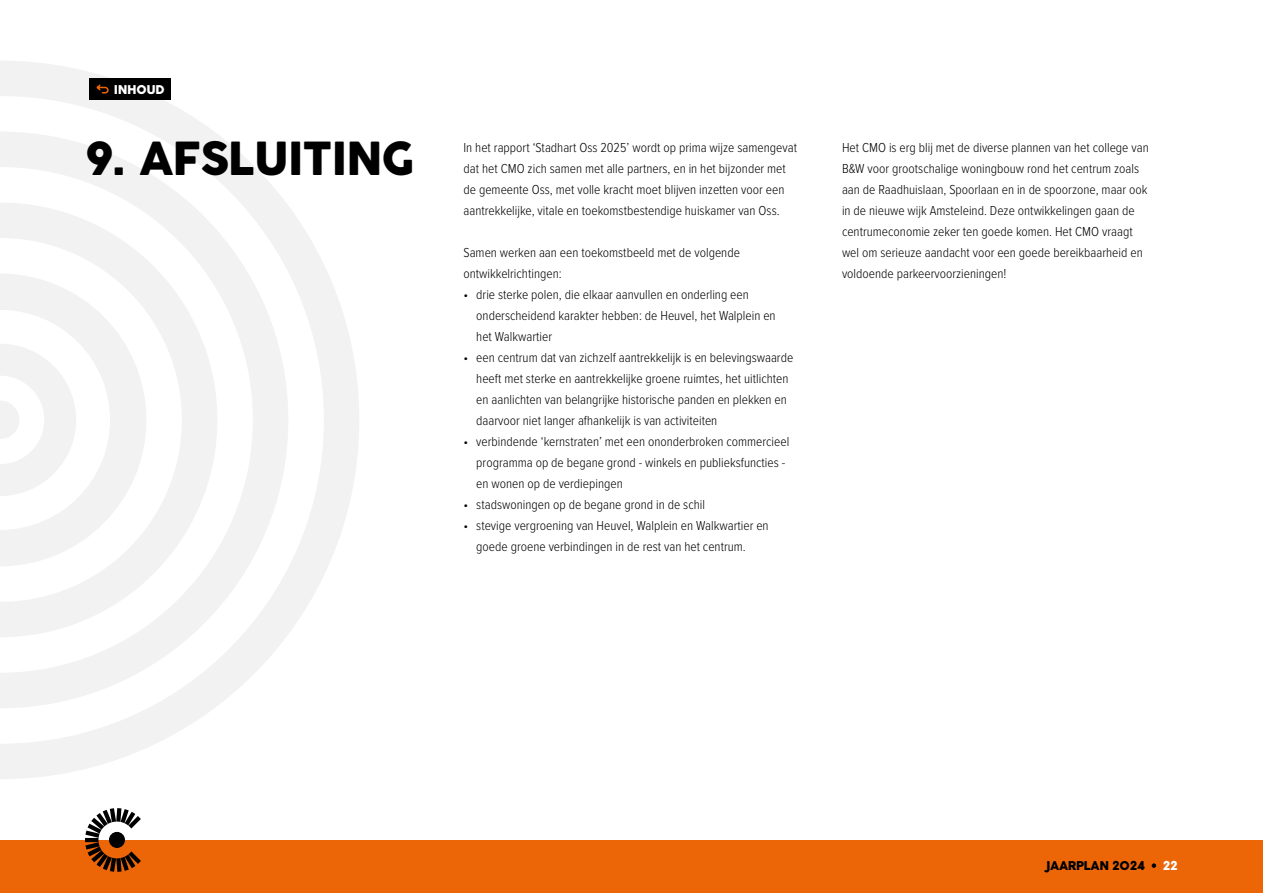
<style>
.page{position:relative;width:1263px;height:893px;background:#fff}
.page>*{position:absolute;margin:0;border:0;box-sizing:border-box;transform-origin:0 0}
.t1{font:45px "Cocogoose Pro";letter-spacing:-.025em;color:#000}
.t2{font:300 13.5px/21px "Proxima Nova Cond";color:#000}
.t3{font:12px "Cocogoose Pro";letter-spacing:-.025em;color:#000}
.t4{font:12px "Cocogoose Pro";letter-spacing:-.025em;color:#fff}
</style>
<div class="page">
<div style="left:0;top:840px;width:1263px;height:53px;background:#ec6608"></div>
<svg style="left:85px;top:808px;width:56px;height:64px"></svg>
<div style="left:109px;top:832px;width:16px;height:16px;background:#000;border-radius:50%"></div>
<svg style="left:1152px;top:863px;width:4px;height:5px"></svg>
<svg style="left:0;top:61px;width:359px;height:718px"></svg>
<svg style="left:0;top:132px;width:288px;height:576px"></svg>
<svg style="left:0;top:203px;width:217px;height:434px;fill:#f2f2f2"></svg>
<svg style="left:0;top:273px;width:146px;height:293px"></svg>
<div style="left:89px;top:79px;width:82px;height:21px;background:#000"></div>
<svg style="left:96px;top:84px;width:13px;height:10px"></svg>
<p class="t4" style="left:114px;top:81px;width:52px">INHOUD</p>
<h1 class="t1" style="left:85px;top:128px;width:331px">9. AFSLUITING</h1>
<p class="t2" style="left:463px;top:136px;width:335px">In het rapport ‘Stadhart Oss 2025’ wordt op prima wijze samengevat dat het CMO zich samen met alle partners, en in het bijzonder met de gemeente Oss, met volle kracht moet blijven inzetten voor een aantrekkelijke, vitale en toekomstbestendige huiskamer van Oss.</p>
<p class="t2" style="left:463px;top:241px;width:278px">Samen werken aan een toekomstbeeld met de volgende ontwikkelrichtingen:</p>
<p class="t2" style="left:476px;top:283px;width:301px;text-indent:-13px">• drie sterke polen, die elkaar aanvullen en onderling een onderscheidend karakter hebben: de Heuvel, het Walplein en het Walkwartier</p>
<p class="t2" style="left:476px;top:346px;width:318px;text-indent:-13px">• een centrum dat van zichzelf aantrekkelijk is en belevingswaarde heeft met sterke en aantrekkelijke groene ruimtes, het uitlichten en aanlichten van belangrijke historische panden en plekken en daarvoor niet langer afhankelijk is van activiteiten</p>
<p class="t2" style="left:476px;top:430px;width:314px;text-indent:-13px">• verbindende ‘kernstraten’ met een ononderbroken commercieel programma op de begane grond - winkels en publieksfuncties - en wonen op de verdiepingen</p>
<p class="t2" style="left:463px;top:493px;width:243px">• stadswoningen op de begane grond in de schil</p>
<p class="t2" style="left:476px;top:514px;width:294px;text-indent:-13px">• stevige vergroening van Heuvel, Walplein en Walkwartier en goede groene verbindingen in de rest van het centrum.</p>
<p class="t2" style="left:842px;top:136px;width:308px">Het CMO is erg blij met de diverse plannen van het college van B&amp;W voor grootschalige woningbouw rond het centrum zoals aan de Raadhuislaan, Spoorlaan en in de spoorzone, maar ook in de nieuwe wijk Amsteleind. Deze ontwikkelingen gaan de centrumeconomie zeker ten goede komen. Het CMO vraagt wel om serieuze aandacht voor een goede bereikbaarheid en voldoende parkeervoorzieningen!</p>
<p class="t3" style="left:1045px;top:857px;width:101px">JAARPLAN 2024</p>
<p class="t4" style="left:1163px;top:857px;width:17px">22</p>
</div>
